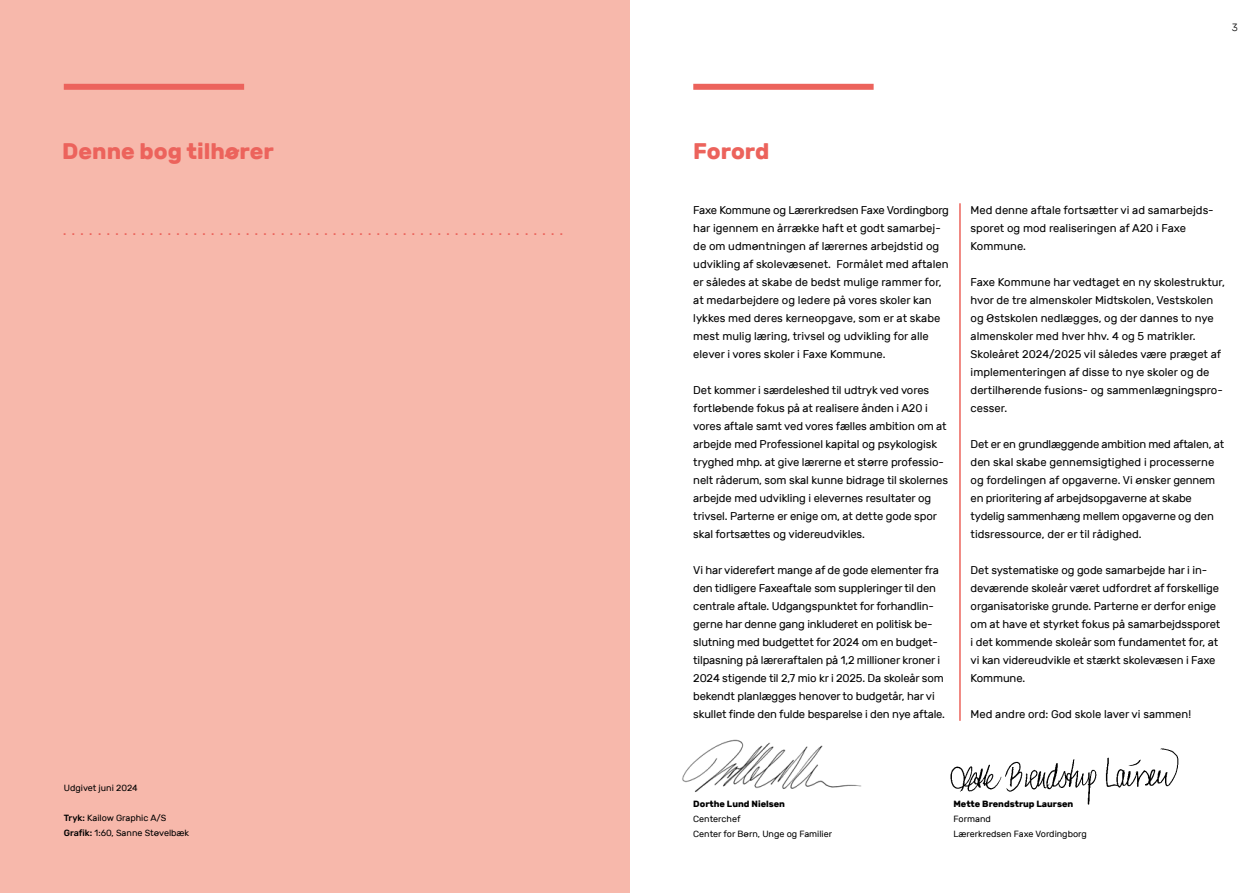
<style>
.page{position:relative;width:1259px;height:893px;background:#fff}
.page>*{position:absolute;margin:0;border:0;box-sizing:border-box;transform-origin:0 0}
.t1{font:700 22.5px "Rubik";color:#ec635c}
.t2{font:500 12px "Rubik";color:#ec635c}
.t3{font:11.25px/18px "Rubik";letter-spacing:-.01em;color:#000}
.t4{font:300 10.5px "Rubik";color:#000}
.t5{font:9px/15px "Rubik";color:#000}
.t6{font:700 9px "Rubik";color:#000}
.s1{font-weight:500}
</style>
<div class="page">
<img style="left:682px;top:739px;width:179px;height:53px">
<hr style="left:959px;top:203px;width:1px;height:518px;background:#ec635c">
<div style="left:693px;top:84px;width:180px;height:6px;background:#ec635c"></div>
<img style="left:950px;top:748px;width:229px;height:57px">
<div style="left:0;top:0;width:629px;height:893px;background:#f7b8ab"></div>
<div style="left:64px;top:84px;width:180px;height:6px;background:#ec635c"></div>
<h1 class="t1" style="left:62px;top:138px;width:213px">Denne bog tilhører</h1>
<p class="t2" style="left:63px;top:224px;width:501px">. . . . . . . . . . . . . . . . . . . . . . . . . . . . . . . . . . . . . . . . . . . . . . . . . . . . . . . . . .</p>
<p class="t5" style="left:64px;top:781px;width:75px">Udgivet juni 2024</p>
<p class="t5" style="left:64px;top:811px;width:127px"><span class="s1">Tryk:</span> Kailow Graphic A/S<br><span class="s1">Grafik:</span> 1:60, Sanne Støvelbæk</p>
<p class="t4" style="left:1231px;top:22px;width:8px">3</p>
<h1 class="t1" style="left:693px;top:138px;width:78px">Forord</h1>
<p class="t3" style="left:693px;top:201px;width:257px">Faxe Kommune og Lærerkredsen Faxe Vordingborg har igennem en årrække haft et godt samarbej&shy;de om udmøntningen af lærernes arbejdstid og udvikling af skolevæsenet. Formålet med aftalen er således at skabe de bedst mulige rammer for, at medarbejdere og ledere på vores skoler kan lykkes med deres kerneopgave, som er at skabe mest mulig læring, trivsel og udvikling for alle elever i vores skoler i Faxe Kommune.</p>
<p class="t3" style="left:693px;top:381px;width:256px">Det kommer i særdeleshed til udtryk ved vores fortløbende fokus på at realisere ånden i A20 i vores aftale samt ved vores fælles ambition om at arbejde med Professionel kapital og psykologisk tryghed mhp. at give lærerne et større professio&shy;nelt råderum, som skal kunne bidrage til skolernes arbejde med udvikling i elevernes resultater og trivsel. Parterne er enige om, at dette gode spor skal fortsættes og videreudvikles.</p>
<p class="t3" style="left:693px;top:561px;width:253px">Vi har videreført mange af de gode elementer fra den tidligere Faxeaftale som suppleringer til den centrale aftale. Udgangspunktet for forhandlin&shy;gerne har denne gang inkluderet en politisk be&shy;slutning med budgettet for 2024 om en budget&shy;tilpasning på læreraftalen på 1,2 millioner kroner i 2024 stigende til 2,7 mio kr i 2025. Da skoleår som bekendt planlægges henover to budgetår, har vi skullet finde den fulde besparelse i den nye aftale.</p>
<p class="t3" style="left:970px;top:201px;width:245px">Med denne aftale fortsætter vi ad samarbejds&shy;sporet og mod realiseringen af A20 i Faxe<br>Kommune.</p>
<p class="t3" style="left:970px;top:273px;width:256px">Faxe Kommune har vedtaget en ny skolestruktur, hvor de tre almenskoler Midtskolen, Vestskolen og Østskolen nedlægges, og der dannes to nye almenskoler med hver hhv. 4 og 5 matrikler.<br>Skoleåret 2024/2025 vil således være præget af implementeringen af disse to nye skoler og de dertilhørende fusions- og sammenlægningspro&shy;cesser.</p>
<p class="t3" style="left:970px;top:435px;width:255px">Det er en grundlæggende ambition med aftalen, at den skal skabe gennemsigtighed i processerne og fordelingen af opgaverne. Vi ønsker gennem en prioritering af arbejdsopgaverne at skabe tydelig sammenhæng mellem opgaverne og den tidsressource, der er til rådighed.</p>
<p class="t3" style="left:970px;top:561px;width:251px">Det systematiske og gode samarbejde har i in&shy;deværende skoleår været udfordret af forskellige organisatoriske grunde. Parterne er derfor enige om at have et styrket fokus på samarbejdssporet i det kommende skoleår som fundamentet for, at vi kan videreudvikle et stærkt skolevæsen i Faxe Kommune.</p>
<p class="t3" style="left:970px;top:705px;width:222px">Med andre ord: God skole laver vi sammen!</p>
<p class="t6" style="left:693px;top:798px;width:93px">Dorthe Lund Nielsen</p>
<p class="t5" style="left:693px;top:811px;width:140px">Centerchef<br>Center for Børn, Unge og Familier</p>
<p class="t6" style="left:953px;top:798px;width:121px">Mette Brendstrup Laursen</p>
<p class="t5" style="left:953px;top:811px;width:135px">Formand<br>Lærerkredsen Faxe Vordingborg</p>
</div>
